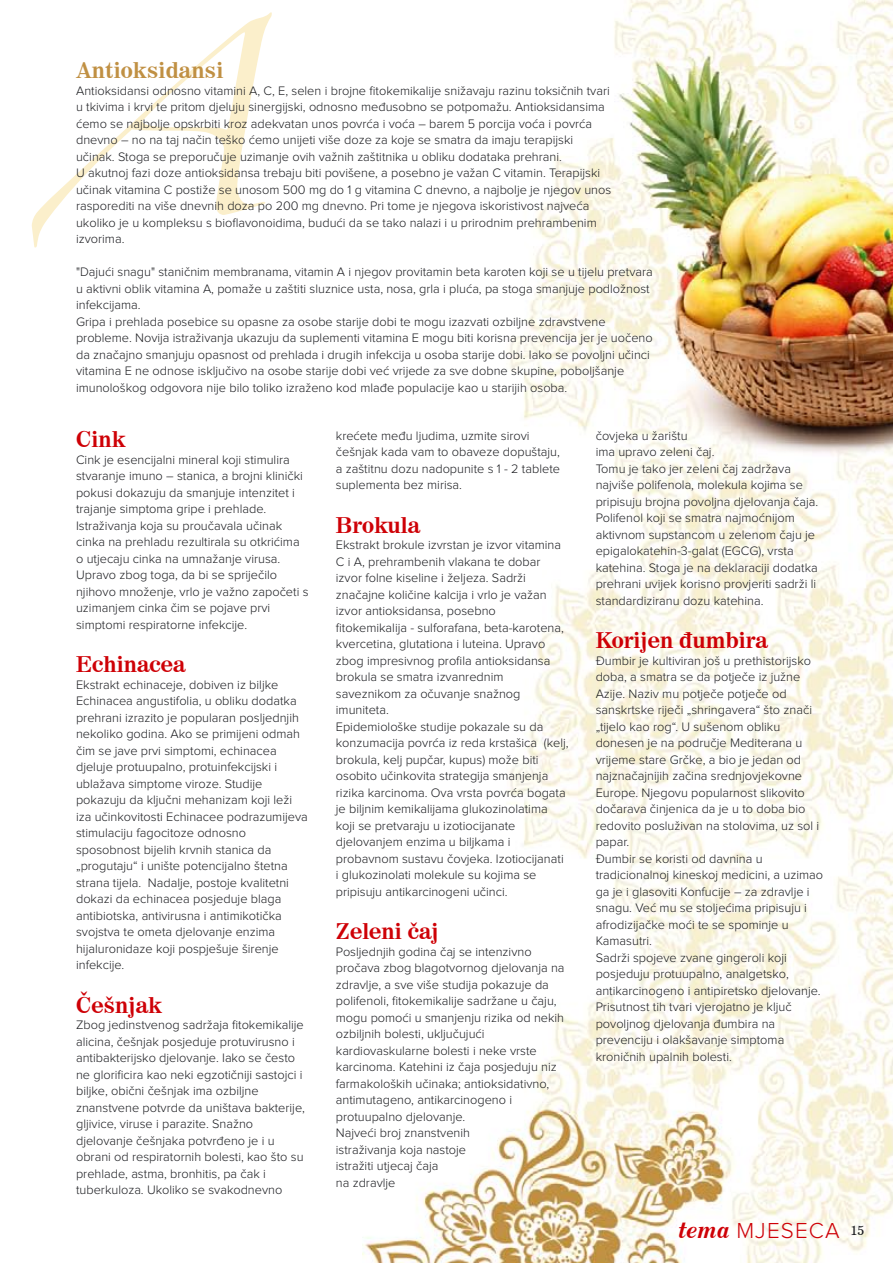
<style>
.page{position:relative;width:893px;height:1263px;background:#fff}
.page>*{position:absolute;margin:0;border:0;box-sizing:border-box;transform-origin:0 0}
.t1{font:700 22.5px "Century 725 BT";color:#ce0006}
.t2{font:700 22.5px "Century 725 BT";color:#c09043}
.t3{font:300 22.5px "Proxima Nova";letter-spacing:.05em;color:#ce0006}
.t4{font:300 12.75px/16.5px "Proxima Nova";color:#1b1c20}
.s1{font-family:"Century Expanded BT";font-weight:700;font-style:italic}
.s2{font-family:"Century 731 BT Roman A";font-weight:400;font-size:13.5px;color:#1b1c20}
</style>
<div class="page">
<svg style="left:32px;top:12px;width:240px;height:236px"></svg>
<img style="left:362px;top:0;width:531px;height:1263px">
<p class="t2" style="left:76px;top:56px;width:149px">Antioksidansi</p>
<p class="t4" style="left:76px;top:83px;width:537px">Antioksidansi odnosno vitamini A, C, E, selen i brojne fitokemikalije snižavaju razinu toksičnih tvari u tkivima i krvi te pritom djeluju sinergijski, odnosno međusobno se potpomažu. Antioksidansima ćemo se najbolje opskrbiti kroz adekvatan unos povrća i voća – barem 5 porcija voća i povrća dnevno – no na taj način teško ćemo unijeti više doze za koje se smatra da imaju terapijski učinak. Stoga se preporučuje uzimanje ovih važnih zaštitnika u obliku dodataka prehrani.<br>U akutnoj fazi doze antioksidansa trebaju biti povišene, a posebno je važan C vitamin. Terapijski učinak vitamina C postiže se unosom 500 mg do 1 g vitamina C dnevno, a najbolje je njegov unos rasporediti na više dnevnih doza po 200 mg dnevno. Pri tome je njegova iskoristivost najveća ukoliko je u kompleksu s bioflavonoidima, budući da se tako nalazi i u prirodnim prehrambenim izvorima.</p>
<p class="t4" style="left:76px;top:264px;width:578px">"Dajući snagu" staničnim membranama, vitamin A i njegov provitamin beta karoten koji se u tijelu pretvara u aktivni oblik vitamina A, pomaže u zaštiti sluznice usta, nosa, grla i pluća, pa stoga smanjuje podložnost infekcijama.<br>Gripa i prehlada posebice su opasne za osobe starije dobi te mogu izazvati ozbiljne zdravstvene probleme. Novija istraživanja ukazuju da suplementi vitamina E mogu biti korisna prevencija jer je uočeno da značajno smanjuju opasnost od prehlada i drugih infekcija u osoba starije dobi. Iako se povoljni učinci vitamina E ne odnose isključivo na osobe starije dobi već vrijede za sve dobne skupine, poboljšanje imunološkog odgovora nije bilo toliko izraženo kod mlađe populacije kao u starijih osoba.</p>
<p class="t1" style="left:76px;top:425px;width:51px">Cink</p>
<p class="t4" style="left:76px;top:452px;width:234px">Cink je esencijalni mineral koji stimulira stvaranje imuno – stanica, a brojni klinički pokusi dokazuju da smanjuje intenzitet i trajanje simptoma gripe i prehlade.<br>Istraživanja koja su proučavala učinak cinka na prehladu rezultirala su otkrićima o utjecaju cinka na umnažanje virusa.<br>Upravo zbog toga, da bi se spriječilo njihovo množenje, vrlo je važno započeti s uzimanjem cinka čim se pojave prvi simptomi respiratorne infekcije.</p>
<p class="t1" style="left:76px;top:650px;width:111px">Echinacea</p>
<p class="t4" style="left:76px;top:677px;width:233px">Ekstrakt echinaceje, dobiven iz biljke Echinacea angustifolia, u obliku dodatka prehrani izrazito je popularan posljednjih nekoliko godina. Ako se primijeni odmah čim se jave prvi simptomi, echinacea djeluje protuupalno, protuinfekcijski i ublažava simptome viroze. Studije pokazuju da ključni mehanizam koji leži iza učinkovitosti Echinacee podrazumijeva stimulaciju fagocitoze odnosno sposobnost bijelih krvnih stanica da „progutaju“ i unište potencijalno štetna strana tijela. Nadalje, postoje kvalitetni dokazi da echinacea posjeduje blaga antibiotska, antivirusna i antimikotička svojstva te ometa djelovanje enzima hijaluronidaze koji pospješuje širenje infekcije.</p>
<p class="t1" style="left:76px;top:991px;width:88px">Češnjak</p>
<p class="t4" style="left:76px;top:1017px;width:230px">Zbog jedinstvenog sadržaja fitokemikalije alicina, češnjak posjeduje protuvirusno i antibakterijsko djelovanje. Iako se često ne glorificira kao neki egzotičniji sastojci i biljke, obični češnjak ima ozbiljne znanstvene potvrde da uništava bakterije, gljivice, viruse i parazite. Snažno djelovanje češnjaka potvrđeno je i u obrani od respiratornih bolesti, kao što su prehlade, astma, bronhitis, pa čak i tuberkuloza. Ukoliko se svakodnevno</p>
<p class="t4" style="left:336px;top:428px;width:226px">krećete među ljudima, uzmite sirovi češnjak kada vam to obaveze dopuštaju, a zaštitnu dozu nadopunite s 1 - 2 tablete suplementa bez mirisa.</p>
<p class="t1" style="left:336px;top:511px;width:86px">Brokula</p>
<p class="t4" style="left:336px;top:537px;width:234px">Ekstrakt brokule izvrstan je izvor vitamina C i A, prehrambenih vlakana te dobar izvor folne kiseline i željeza. Sadrži značajne količine kalcija i vrlo je važan izvor antioksidansa, posebno fitokemikalija - sulforafana, beta-karotena, kvercetina, glutationa i luteina. Upravo zbog impresivnog profila antioksidansa brokula se smatra izvanrednim saveznikom za očuvanje snažnog imuniteta.<br>Epidemiološke studije pokazale su da konzumacija povrća iz reda krstašica (kelj, brokula, kelj pupčar, kupus) može biti osobito učinkovita strategija smanjenja rizika karcinoma. Ova vrsta povrća bogata je biljnim kemikalijama glukozinolatima koji se pretvaraju u izotiocijanate djelovanjem enzima u biljkama i probavnom sustavu čovjeka. Izotiocijanati i glukozinolati molekule su kojima se pripisuju antikarcinogeni učinci.</p>
<p class="t1" style="left:336px;top:917px;width:104px">Zeleni čaj</p>
<p class="t4" style="left:336px;top:944px;width:230px">Posljednjih godina čaj se intenzivno pročava zbog blagotvornog djelovanja na zdravlje, a sve više studija pokazuje da polifenoli, fitokemikalije sadržane u čaju, mogu pomoći u smanjenju rizika od nekih ozbiljnih bolesti, uključujući kardiovaskularne bolesti i neke vrste karcinoma. Katehini iz čaja posjeduju niz farmakoloških učinaka; antioksidativno, antimutageno, antikarcinogeno i protuupalno djelovanje.<br>Najveći broj znanstvenih<br>istraživanja koja nastoje<br>istražiti utjecaj čaja<br>na zdravlje</p>
<p class="t4" style="left:596px;top:428px;width:224px">čovjeka u žarištu<br>ima upravo zeleni čaj.<br>Tomu je tako jer zeleni čaj zadržava najviše polifenola, molekula kojima se pripisuju brojna povoljna djelovanja čaja.<br>Polifenol koji se smatra najmoćnijom aktivnom supstancom u zelenom čaju je epigalokatehin-3-galat (EGCG), vrsta katehina. Stoga je na deklaraciji dodatka prehrani uvijek korisno provjeriti sadrži li standardiziranu dozu katehina.</p>
<p class="t1" style="left:596px;top:626px;width:174px">Korijen đumbira</p>
<p class="t4" style="left:596px;top:653px;width:229px">Đumbir je kultiviran još u prethistorijsko doba, a smatra se da potječe iz južne Azije. Naziv mu potječe potječe od sanskrtske riječi „shringavera“ što znači „tijelo kao rog“. U sušenom obliku donesen je na područje Mediterana u vrijeme stare Grčke, a bio je jedan od najznačajnijih začina srednjovjekovne Europe. Njegovu popularnost slikovito dočarava činjenica da je u to doba bio redovito posluživan na stolovima, uz sol i papar.<br>Đumbir se koristi od davnina u tradicionalnoj kineskoj medicini, a uzimao ga je i glasoviti Konfucije – za zdravlje i snagu. Već mu se stoljećima pripisuju i afrodizijačke moći te se spominje u Kamasutri.<br>Sadrži spojeve zvane gingeroli koji posjeduju protuupalno, analgetsko, antikarcinogeno i antipiretsko djelovanje.<br>Prisutnost tih tvari vjerojatno je ključ povoljnog djelovanja đumbira na prevenciju i olakšavanje simptoma kroničnih upalnih bolesti.</p>
<p class="t3" style="left:679px;top:1220px;width:187px"><span class="s1">tema</span> MJESECA <span class="s2">15</span></p>
</div>
